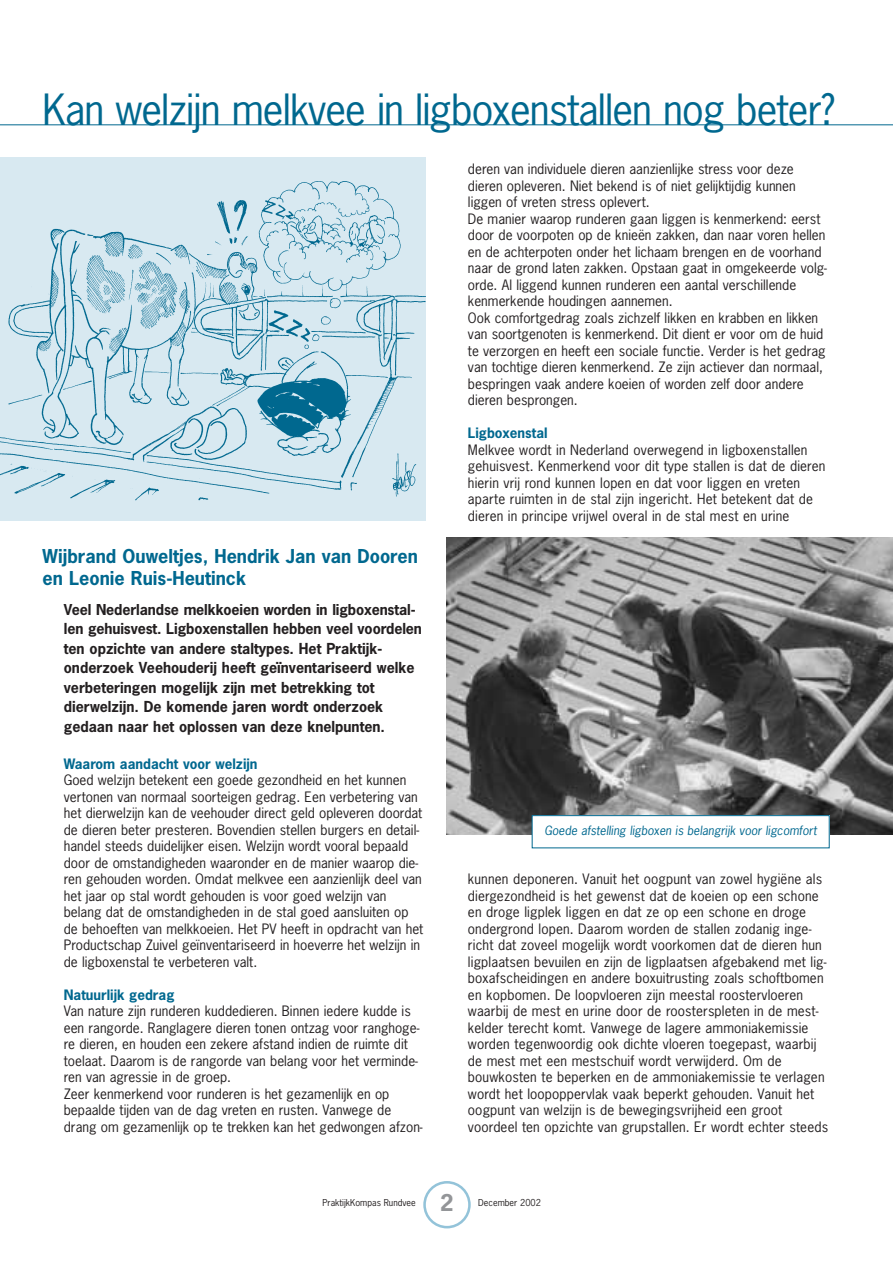
<style>
.page{position:relative;width:893px;height:1262px;background:#fff}
.page>*{position:absolute;margin:0;border:0;box-sizing:border-box;transform-origin:0 0}
.t1{font:40.5px "News Gothic";letter-spacing:-.025em;color:#00688f}
.t2{font:700 21.75px "News Gothic";color:#939598}
.t3{font:700 18px/21.6px "News Gothic";color:#00688f}
.t4{font:700 14.25px/19.5px "News Gothic";color:#231f20}
.t5{font:13.5px/16.5px "News Gothic";color:#231f20}
.t6{font:700 13.5px "News Gothic";color:#00688f}
.t7{font:12px "News Gothic";color:#00688f}
.t8{font:9px "News Gothic";color:#231f20}
</style>
<div class="page">
<svg style="left:423px;top:1181px;width:47px;height:47px"></svg>
<div style="left:0;top:158px;width:425px;height:363px;background:#d8e9f1"></div>
<img style="left:0;top:181px;width:425px;height:320px">
<hr style="left:0;top:124px;width:892px;height:1px;background:#00688f">
<img style="left:446px;top:537px;width:446px;height:297px">
<div style="left:532px;top:815px;width:297px;height:33px;background:#fff"></div>
<div style="left:531px;top:815px;width:298px;height:33px;border:1px solid #00688f"></div>
<h1 class="t1" style="left:43px;top:94px;width:794px">Kan welzijn melkvee in ligboxenstallen nog beter?</h1>
<h3 class="t3" style="left:43px;top:547px;width:377px">Wijbrand Ouweltjes, Hendrik Jan van Dooren en Leonie Ruis-Heutinck</h3>
<p class="t4" style="left:64px;top:600px;width:360px">Veel Nederlandse melkkoeien worden in ligboxenstal&shy;len gehuisvest. Ligboxenstallen hebben veel voordelen ten opzichte van andere staltypes. Het Praktijk&shy;onderzoek Veehouderij heeft geïnventariseerd welke verbeteringen mogelijk zijn met betrekking tot dierwelzijn. De komende jaren wordt onderzoek gedaan naar het oplossen van deze knelpunten.</p>
<p class="t6" style="left:64px;top:758px;width:195px">Waarom aandacht voor welzijn</p>
<p class="t5" style="left:64px;top:773px;width:361px">Goed welzijn betekent een goede gezondheid en het kunnen vertonen van normaal soorteigen gedrag. Een verbetering van het dierwelzijn kan de veehouder direct geld opleveren doordat de dieren beter presteren. Bovendien stellen burgers en detail&shy;handel steeds duidelijker eisen. Welzijn wordt vooral bepaald door de omstandigheden waaronder en de manier waarop die&shy;ren gehouden worden. Omdat melkvee een aanzienlijk deel van het jaar op stal wordt gehouden is voor goed welzijn van belang dat de omstandigheden in de stal goed aansluiten op de behoeften van melkkoeien. Het PV heeft in opdracht van het Productschap Zuivel geïnventariseerd in hoeverre het welzijn in de ligboxenstal te verbeteren valt.</p>
<p class="t6" style="left:64px;top:989px;width:112px">Natuurlijk gedrag</p>
<p class="t5" style="left:64px;top:1004px;width:360px">Van nature zijn runderen kuddedieren. Binnen iedere kudde is een rangorde. Ranglagere dieren tonen ontzag voor ranghoge&shy;re dieren, en houden een zekere afstand indien de ruimte dit toelaat. Daarom is de rangorde van belang voor het verminde&shy;ren van agressie in de groep.<br>Zeer kenmerkend voor runderen is het gezamenlijk en op bepaalde tijden van de dag vreten en rusten. Vanwege de drang om gezamenlijk op te trekken kan het gedwongen afzon-</p>
<p class="t5" style="left:468px;top:162px;width:360px">deren van individuele dieren aanzienlijke stress voor deze dieren opleveren. Niet bekend is of niet gelijktijdig kunnen liggen of vreten stress oplevert.<br>De manier waarop runderen gaan liggen is kenmerkend: eerst door de voorpoten op de knieën zakken, dan naar voren hellen en de achterpoten onder het lichaam brengen en de voorhand naar de grond laten zakken. Opstaan gaat in omgekeerde volg&shy;orde. Al liggend kunnen runderen een aantal verschillende kenmerkende houdingen aannemen.<br>Ook comfortgedrag zoals zichzelf likken en krabben en likken van soortgenoten is kenmerkend. Dit dient er voor om de huid te verzorgen en heeft een sociale functie. Verder is het gedrag van tochtige dieren kenmerkend. Ze zijn actiever dan normaal, bespringen vaak andere koeien of worden zelf door andere dieren besprongen.</p>
<p class="t6" style="left:468px;top:428px;width:81px">Ligboxenstal</p>
<p class="t5" style="left:468px;top:443px;width:359px">Melkvee wordt in Nederland overwegend in ligboxenstallen gehuisvest. Kenmerkend voor dit type stallen is dat de dieren hierin vrij rond kunnen lopen en dat voor liggen en vreten aparte ruimten in de stal zijn ingericht. Het betekent dat de dieren in principe vrijwel overal in de stal mest en urine</p>
<p class="t7" style="left:544px;top:825px;width:275px">Goede afstelling ligboxen is belangrijk voor ligcomfort</p>
<p class="t5" style="left:468px;top:872px;width:361px">kunnen deponeren. Vanuit het oogpunt van zowel hygiëne als diergezondheid is het gewenst dat de koeien op een schone en droge ligplek liggen en dat ze op een schone en droge ondergrond lopen. Daarom worden de stallen zodanig inge&shy;richt dat zoveel mogelijk wordt voorkomen dat de dieren hun ligplaatsen bevuilen en zijn de ligplaatsen afgebakend met lig&shy;boxafscheidingen en andere boxuitrusting zoals schoftbomen en kopbomen. De loopvloeren zijn meestal roostervloeren waarbij de mest en urine door de roosterspleten in de mest&shy;kelder terecht komt. Vanwege de lagere ammoniakemissie worden tegenwoordig ook dichte vloeren toegepast, waarbij de mest met een mestschuif wordt verwijderd. Om de bouwkosten te beperken en de ammoniakemissie te verlagen wordt het loopoppervlak vaak beperkt gehouden. Vanuit het oogpunt van welzijn is de bewegingsvrijheid een groot voordeel ten opzichte van grupstallen. Er wordt echter steeds</p>
<h2 class="t2" style="left:440px;top:1194px;width:15px">2</h2>
<p class="t8" style="left:322px;top:1199px;width:95px">PraktijkKompas Rundvee</p>
<p class="t8" style="left:478px;top:1199px;width:64px">December 2002</p>
</div>
